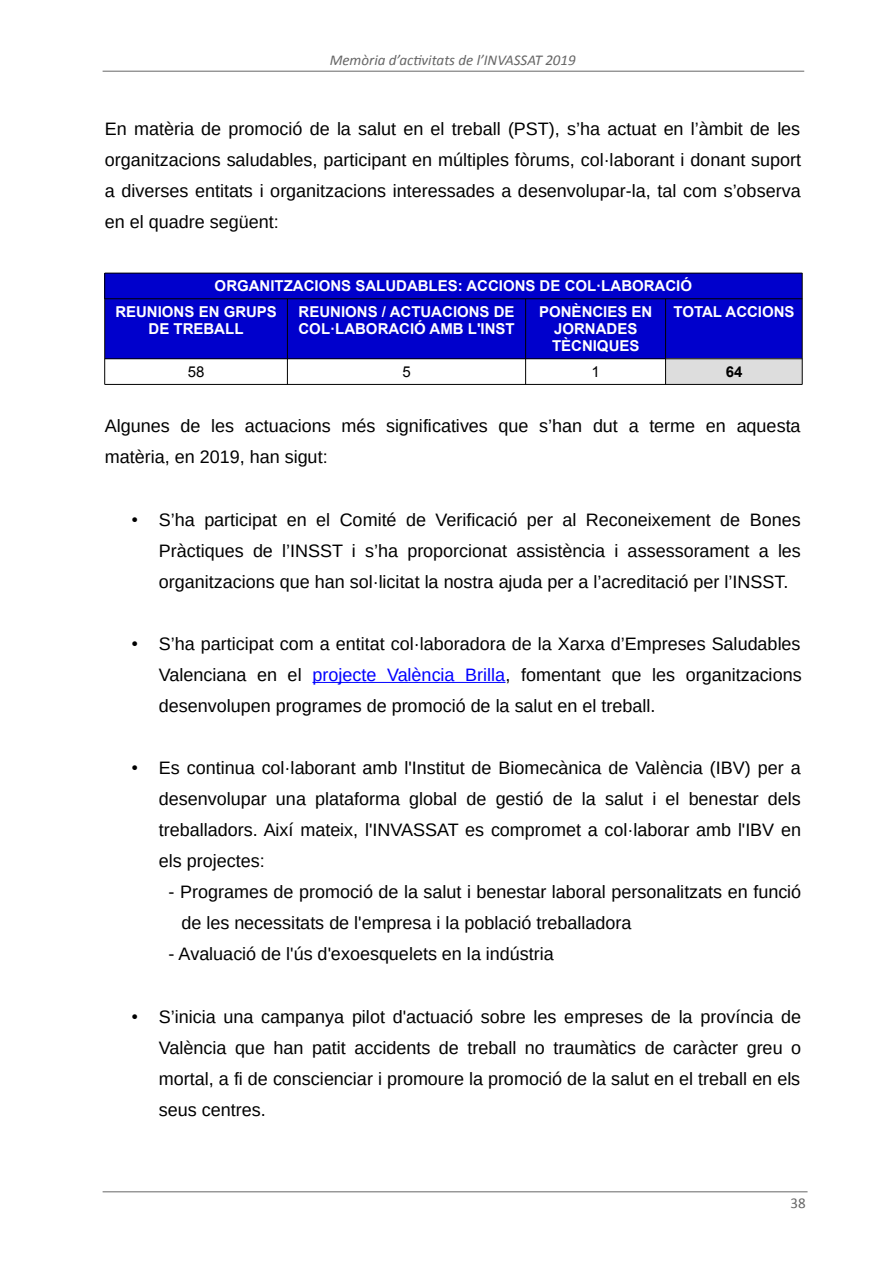
<style>
.page{position:relative;width:893px;height:1263px;background:#fff}
.page>*{position:absolute;margin:0;border:0;box-sizing:border-box;transform-origin:0 0}
.t1{font:18px/31px "Liberation Sans";color:#000;text-align:justify}
.t2{font:700 15px/17.2px "Arial";color:#fff}
.t3{font:italic 15px "Calibri";color:#666}
.t4{font:15px "Arial";color:#000}
.t5{font:700 15px "Arial";color:#000}
.t6{font:15px "Calibri";color:#666}
.s1{color:#00f}
</style>
<div class="page">
<div style="left:105px;top:273px;width:697px;height:26px;background:#00c"></div>
<div style="left:105px;top:299px;width:182px;height:60px;background:#00c"></div>
<div style="left:287px;top:299px;width:239px;height:60px;background:#00c"></div>
<div style="left:526px;top:299px;width:139px;height:60px;background:#00c"></div>
<div style="left:666px;top:299px;width:136px;height:60px;background:#00c"></div>
<div style="left:666px;top:359px;width:136px;height:25px;background:#ddd"></div>
<hr style="left:105px;top:273px;width:697px;height:1px;background:#000">
<hr style="left:105px;top:298px;width:697px;height:1px;background:#000">
<hr style="left:105px;top:358px;width:697px;height:1px;background:#000">
<hr style="left:105px;top:384px;width:697px;height:1px;background:#000">
<hr style="left:104px;top:273px;width:1px;height:111px;background:#000">
<hr style="left:287px;top:299px;width:1px;height:85px;background:#000">
<hr style="left:525px;top:299px;width:1px;height:85px;background:#000">
<hr style="left:665px;top:299px;width:1px;height:85px;background:#000">
<hr style="left:802px;top:273px;width:1px;height:111px;background:#000">
<hr style="left:312px;top:682px;width:194px;height:1px;background:#00f">
<hr style="left:103px;top:71px;width:701px;height:1px;background:#666">
<hr style="left:103px;top:1191px;width:705px;height:1px;background:#666">
<p class="t3" style="left:330px;top:51px;width:248px">Memòria d’activitats de l’INVASSAT 2019</p>
<p class="t1" style="left:105px;top:113px;width:698px">En matèria de promoció de la salut en el treball (PST), s’ha actuat en l’àmbit de les organitzacions saludables, participant en múltiples fòrums, col·laborant i donant suport a diverses entitats i organitzacions interessades a desenvolupar-la, tal com s’observa en el quadre següent:</p>
<p class="t2" style="left:115px;top:273px;width:578px;line-height:25.7px;text-indent:99px">ORGANITZACIONS SALUDABLES: ACCIONS DE COL·LABORACIÓ<br>REUNIONS EN GRUPS</p>
<p class="t2" style="left:149px;top:320px;width:96px">DE TREBALL</p>
<p class="t2" style="left:298px;top:303px;width:218px">REUNIONS / ACTUACIONS DE<br>COL·LABORACIÓ AMB L'INST</p>
<p class="t2" style="left:539px;top:303px;width:115px;text-align:center">PONÈNCIES EN<br>JORNADES<br>TÈCNIQUES</p>
<p class="t2" style="left:674px;top:303px;width:123px">TOTAL ACCIONS</p>
<p class="t4" style="left:188px;top:363px;width:18px">58</p>
<p class="t4" style="left:402px;top:363px;width:10px">5</p>
<p class="t4" style="left:592px;top:363px;width:10px">1</p>
<p class="t5" style="left:726px;top:363px;width:18px">64</p>
<p class="t1" style="left:105px;top:411px;width:697px">Algunes de les actuacions més significatives que s’han dut a terme en aquesta matèria, en 2019, han sigut:</p>
<p class="t1" style="left:159px;top:504px;width:644px;text-indent:-27px">• S’ha participat en el Comité de Verificació per al Reconeixement de Bones Pràctiques de l’INSST i s’ha proporcionat assistència i assessorament a les organitzacions que han sol·licitat la nostra ajuda per a l’acreditació per l’INSST.</p>
<p class="t1" style="left:159px;top:628px;width:644px;text-indent:-27px">• S’ha participat com a entitat col·laboradora de la Xarxa d’Empreses Saludables Valenciana en el <span class="s1">projecte València Brilla</span>, fomentant que les organitzacions desenvolupen programes de promoció de la salut en el treball.</p>
<p class="t1" style="left:159px;top:752px;width:644px;text-indent:-27px">• Es continua col·laborant amb l'Institut de Biomecànica de València (IBV) per a desenvolupar una plataforma global de gestió de la salut i el benestar dels treballadors. Així mateix, l'INVASSAT es compromet a col·laborar amb l'IBV en els projectes:</p>
<p class="t1" style="left:181px;top:876px;width:621px;text-indent:-13px">- Programes de promoció de la salut i benestar laboral personalitzats en funció de les necessitats de l'empresa i la població treballadora</p>
<p class="t1" style="left:169px;top:939px;width:387px">- Avaluació de l'ús d'exoesquelets en la indústria</p>
<p class="t1" style="left:159px;top:1001px;width:644px;text-indent:-27px">• S’inicia una campanya pilot d'actuació sobre les empreses de la província de València que han patit accidents de treball no traumàtics de caràcter greu o mortal, a fi de conscienciar i promoure la promoció de la salut en el treball en els seus centres.</p>
<p class="t6" style="left:790px;top:1194px;width:17px">38</p>
</div>
